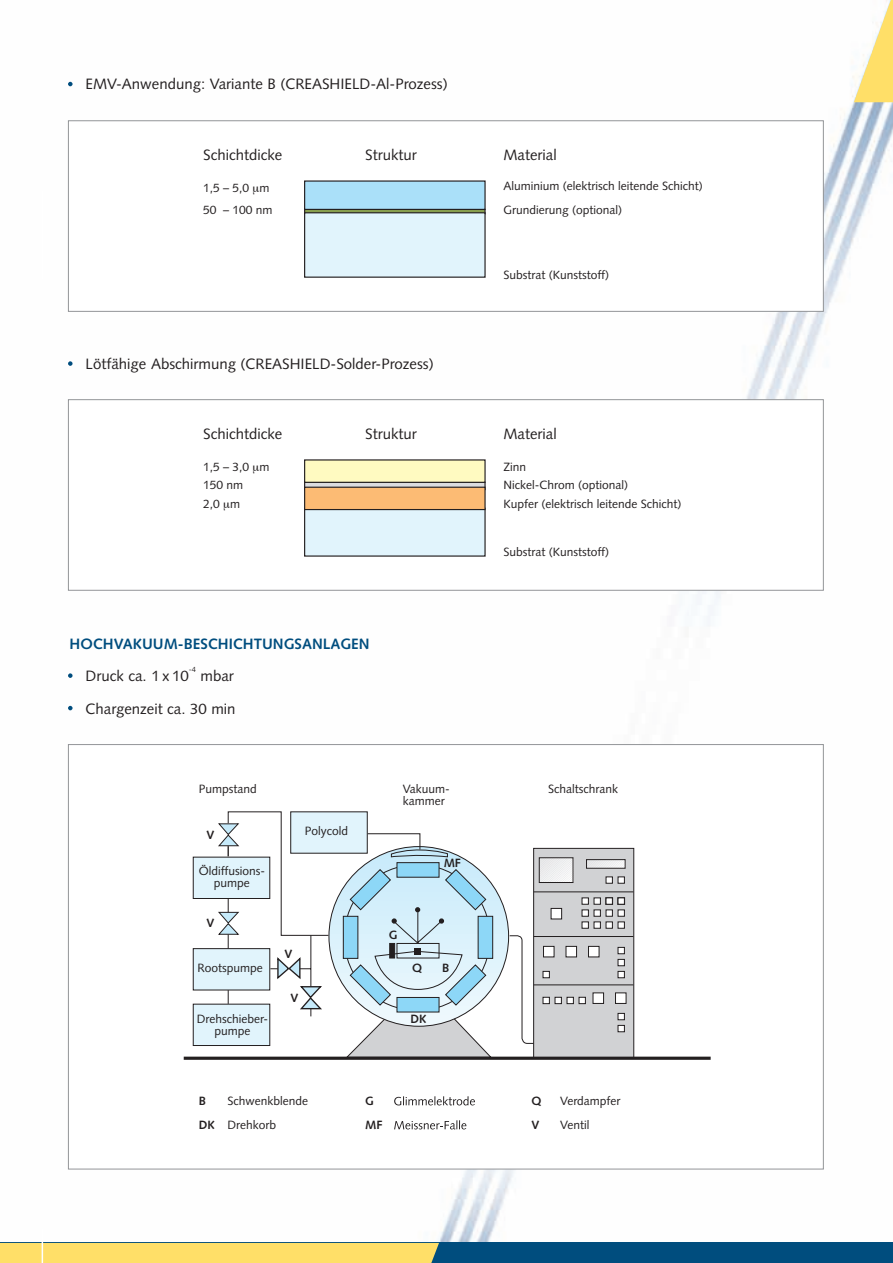
<style>
.page{position:relative;width:893px;height:1263px;background:#fff}
.page>*{position:absolute;margin:0;border:0;box-sizing:border-box;transform-origin:0 0}
.t1{font:15px/32.5px "Syntax";color:#231f20;text-align:right}
.t2{font:700 15px "Syntax";color:#004d7e}
.t3{font:12px/24px "Syntax";color:#231f20}
.t4{font:700 12px/24px "Syntax";color:#231f20}
.t5{font:7.5px "Syntax";color:#231f20}
</style>
<div class="page">
<img style="left:0;top:76px;width:893px;height:1167px">
<div style="left:0;top:1243px;width:893px;height:20px;background:#004d7e"></div>
<div style="left:0;top:1243px;width:439px;height:20px;background:#ffdf68"></div>
<hr style="left:42px;top:191px;width:1px;height:89px;background:#fff">
<hr style="left:42px;top:1229px;width:1px;height:34px;background:#fff">
<svg style="left:854px;top:0;width:39px;height:102px"></svg>
<div style="left:69px;top:121px;width:754px;height:190px;background:#fff"></div>
<div style="left:304px;top:209px;width:182px;height:5px;background:#879e4e"></div>
<div style="left:304px;top:212px;width:182px;height:66px;background:#e1f4fc;border:1px solid #231f20"></div>
<div style="left:304px;top:180px;width:182px;height:30px;background:#aae0f9;border:1px solid #231f20"></div>
<div style="left:68px;top:120px;width:756px;height:192px;border:1px solid #939598"></div>
<svg style="left:68px;top:82px;width:5px;height:4px"></svg>
<svg style="left:68px;top:361px;width:5px;height:5px"></svg>
<div style="left:69px;top:400px;width:754px;height:190px;background:#fff"></div>
<svg style="left:304px;top:483px;width:182px;height:4px"></svg>
<div style="left:304px;top:508px;width:182px;height:49px;background:#e1f4fc"></div>
<div style="left:304px;top:459px;width:182px;height:24px;background:#fffac1;border:1px solid #231f20"></div>
<div style="left:304px;top:487px;width:182px;height:23px;background:#fcbb74;border:1px solid #231f20"></div>
<div style="left:68px;top:399px;width:756px;height:192px;border:1px solid #939598"></div>
<svg style="left:68px;top:673px;width:5px;height:5px"></svg>
<svg style="left:68px;top:706px;width:5px;height:4px"></svg>
<div style="left:69px;top:745px;width:754px;height:424px;background:#fff"></div>
<div style="left:193px;top:857px;width:77px;height:42px;background:#e1f4fc;border:1px solid #231f20"></div>
<div style="left:193px;top:948px;width:77px;height:42px;background:#e1f4fc;border:1px solid #231f20"></div>
<div style="left:193px;top:1004px;width:77px;height:42px;background:#e1f4fc;border:1px solid #231f20"></div>
<hr style="left:184px;top:1057px;width:527px;height:3px;background:#231f20">
<svg style="left:218px;top:811px;width:416px;height:246px"></svg>
<div style="left:586px;top:859px;width:40px;height:10px;border:1px solid #231f20"></div>
<div style="left:606px;top:876px;width:7px;height:8px;background:#fff;border:1px solid #231f20"></div>
<div style="left:606px;top:897px;width:7px;height:8px;background:#fff;border:1px solid #231f20"></div>
<div style="left:606px;top:909px;width:7px;height:8px;background:#fff;border:1px solid #231f20"></div>
<div style="left:606px;top:921px;width:7px;height:8px;background:#fff;border:1px solid #231f20"></div>
<div style="left:567px;top:997px;width:7px;height:7px;background:#fff;border:1px solid #231f20"></div>
<div style="left:543px;top:997px;width:7px;height:7px;background:#fff;border:1px solid #231f20"></div>
<div style="left:555px;top:997px;width:7px;height:7px;background:#fff;border:1px solid #231f20"></div>
<div style="left:579px;top:997px;width:7px;height:7px;background:#fff;border:1px solid #231f20"></div>
<div style="left:543px;top:971px;width:7px;height:7px;background:#fff;border:1px solid #231f20"></div>
<div style="left:618px;top:971px;width:7px;height:7px;background:#fff;border:1px solid #231f20"></div>
<div style="left:618px;top:1025px;width:7px;height:7px;background:#fff;border:1px solid #231f20"></div>
<div style="left:618px;top:1013px;width:7px;height:7px;background:#fff;border:1px solid #231f20"></div>
<div style="left:543px;top:946px;width:11px;height:11px;background:#fff;border:1px solid #231f20"></div>
<div style="left:566px;top:946px;width:11px;height:11px;background:#fff;border:1px solid #231f20"></div>
<div style="left:593px;top:992px;width:11px;height:12px;background:#fff;border:1px solid #231f20"></div>
<div style="left:615px;top:992px;width:11px;height:12px;background:#fff;border:1px solid #231f20"></div>
<div style="left:588px;top:946px;width:11px;height:11px;background:#fff;border:1px solid #231f20"></div>
<div style="left:618px;top:959px;width:7px;height:7px;background:#fff;border:1px solid #231f20"></div>
<div style="left:618px;top:947px;width:7px;height:7px;background:#fff;border:1px solid #231f20"></div>
<div style="left:582px;top:921px;width:7px;height:8px;background:#fff;border:1px solid #231f20"></div>
<div style="left:594px;top:921px;width:7px;height:8px;background:#fff;border:1px solid #231f20"></div>
<div style="left:618px;top:921px;width:7px;height:8px;background:#fff;border:1px solid #231f20"></div>
<div style="left:582px;top:909px;width:7px;height:8px;background:#fff;border:1px solid #231f20"></div>
<div style="left:594px;top:909px;width:7px;height:8px;background:#fff;border:1px solid #231f20"></div>
<div style="left:618px;top:909px;width:7px;height:8px;background:#fff;border:1px solid #231f20"></div>
<div style="left:582px;top:897px;width:7px;height:8px;background:#fff;border:1px solid #231f20"></div>
<div style="left:594px;top:897px;width:7px;height:8px;background:#fff;border:1px solid #231f20"></div>
<div style="left:618px;top:897px;width:7px;height:8px;background:#fff;border:1px solid #231f20"></div>
<div style="left:618px;top:876px;width:7px;height:8px;background:#fff;border:1px solid #231f20"></div>
<div style="left:551px;top:908px;width:11px;height:11px;background:#fff;border:1px solid #231f20"></div>
<svg style="left:394px;top:1120px;width:72px;height:9px"></svg>
<svg style="left:394px;top:1096px;width:81px;height:9px"></svg>
<p class="t1" style="left:86px;top:69px;width:364px">EMV-Anwendung: Variante B (CREASHIELD-Al-Prozess)</p>
<p class="t1" style="left:203px;top:140px;width:81px">Schichtdicke</p>
<p class="t3" style="left:203px;top:178px;width:71px;line-height:22.5px">1,5 – 5,0 m<br>50 – 100 nm</p>
<p class="t1" style="left:365px;top:140px;width:53px">Struktur</p>
<p class="t1" style="left:503px;top:140px;width:55px">Material</p>
<p class="t3" style="left:503px;top:175px;width:201px">Aluminium (elektrisch leitende Schicht)<br>Grundierung (optional)</p>
<p class="t3" style="left:503px;top:264px;width:107px">Substrat (Kunststoff)</p>
<p class="t1" style="left:86px;top:348px;width:350px">Lötfähige Abschirmung (CREASHIELD-Solder-Prozess)</p>
<p class="t1" style="left:203px;top:419px;width:81px">Schichtdicke</p>
<p class="t3" style="left:203px;top:459px;width:68px;line-height:18px">1,5 – 3,0 m<br>150 nm</p>
<p class="t3" style="left:203px;top:493px;width:38px">2,0 m</p>
<p class="t1" style="left:365px;top:419px;width:53px">Struktur</p>
<p class="t1" style="left:503px;top:419px;width:55px">Material</p>
<p class="t3" style="left:503px;top:459px;width:126px;line-height:18px">Zinn<br>Nickel-Chrom (optional)</p>
<p class="t3" style="left:503px;top:493px;width:179px">Kupfer (elektrisch leitende Schicht)</p>
<p class="t3" style="left:503px;top:541px;width:107px">Substrat (Kunststoff)</p>
<p class="t2" style="left:70px;top:637px;width:301px">HOCHVAKUUM-BESCHICHTUNGSANLAGEN</p>
<p class="t1" style="left:86px;top:661px;width:105px">Druck ca. 1 x 10</p>
<p class="t5" style="left:189px;top:666px;width:9px">-4</p>
<p class="t1" style="left:86px;top:661px;width:152px">mbar<br>Chargenzeit ca. 30 min</p>
<p class="t3" style="left:199px;top:778px;width:60px">Pumpstand</p>
<p class="t4" style="left:206px;top:824px;width:10px">V</p>
<p class="t3" style="left:199px;top:866px;width:68px;line-height:12px;text-align:center">Öldiffusions&shy;pumpe</p>
<p class="t4" style="left:206px;top:912px;width:10px">V</p>
<p class="t3" style="left:197px;top:956px;width:67px">Rootspumpe</p>
<p class="t3" style="left:197px;top:1013px;width:73px;line-height:12px;text-align:center">Drehschieber&shy;pumpe</p>
<p class="t3" style="left:305px;top:820px;width:45px">Polycold</p>
<p class="t4" style="left:284px;top:943px;width:10px">V</p>
<p class="t4" style="left:290px;top:987px;width:10px">V</p>
<p class="t3" style="left:403px;top:784px;width:49px;line-height:12px">Vakuum&shy;kammer</p>
<p class="t3" style="left:548px;top:778px;width:71px">Schaltschrank</p>
<p class="t4" style="left:444px;top:852px;width:19px">MF</p>
<p class="t4" style="left:389px;top:924px;width:10px">G</p>
<p class="t4" style="left:412px;top:957px;width:11px">Q</p>
<p class="t4" style="left:442px;top:957px;width:9px">B</p>
<p class="t4" style="left:410px;top:1008px;width:17px">DK</p>
<p class="t4" style="left:199px;top:1090px;width:17px">B<br>DK</p>
<p class="t3" style="left:227px;top:1090px;width:82px">Schwenkblende<br>Drehkorb</p>
<p class="t4" style="left:365px;top:1090px;width:19px">G<br>MF</p>
<p class="t4" style="left:532px;top:1090px;width:11px">Q<br>V</p>
<p class="t3" style="left:560px;top:1090px;width:62px">Verdampfer<br>Ventil</p>
</div>
